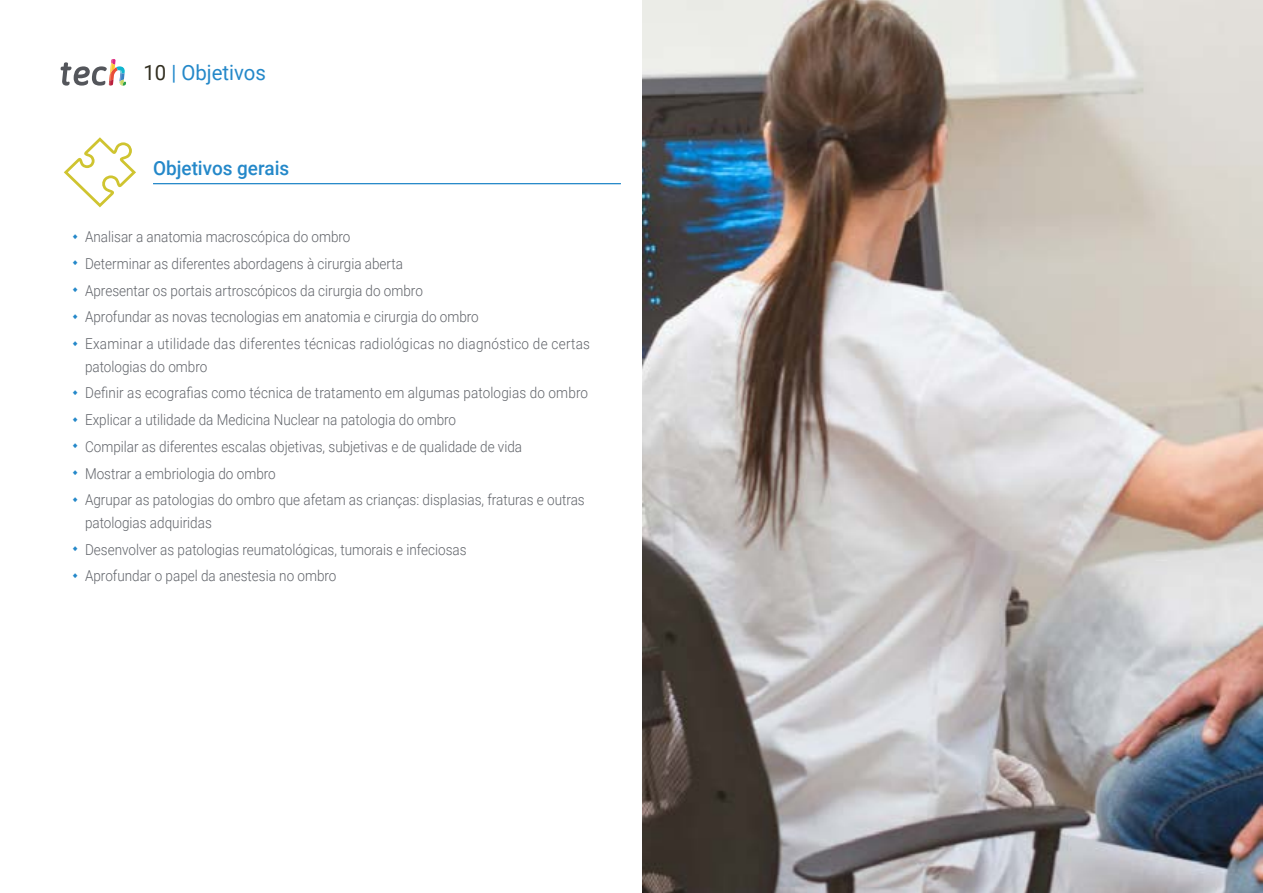
<style>
.page{position:relative;width:1263px;height:893px;background:#fff}
.page>*{position:absolute;margin:0;border:0;box-sizing:border-box;transform-origin:0 0}
.t1{font:21px "Roboto";color:#2488c9}
.t2{font:500 19.5px "Roboto";color:#2488c9}
.t3{font:300 15px/26.7px "Roboto";color:#61646a;scale:.9 1}
.s1{color:#312e20}
.s2{color:#2289cb}
</style>
<div class="page">
<hr style="left:153px;top:183px;width:468px;height:1px;background:#2488c9">
<svg style="left:64px;top:137px;width:72px;height:70px"></svg>
<svg style="left:61px;top:59px;width:65px;height:27px"></svg>
<img style="left:642px;top:0;width:621px;height:893px">
<h1 class="t1" style="left:144px;top:57px;width:124px"><span class="s1">10</span> <span class="s2">|</span> Objetivos</h1>
<h2 class="t2" style="left:153px;top:155px;width:138px">Objetivos gerais</h2>
<p class="t3" style="left:85px;top:223px;width:563px">Analisar a anatomia macroscópica do ombro<br>Determinar as diferentes abordagens à cirurgia aberta<br>Apresentar os portais artroscópicos da cirurgia do ombro<br>Aprofundar as novas tecnologias em anatomia e cirurgia do ombro<br>Examinar a utilidade das diferentes técnicas radiológicas no diagnóstico de certas</p>
<p class="t3" style="left:85px;top:352px;width:560px">patologias do ombro<br>Definir as ecografias como técnica de tratamento em algumas patologias do ombro Explicar a utilidade da Medicina Nuclear na patologia do ombro<br>Compilar as diferentes escalas objetivas, subjetivas e de qualidade de vida<br>Mostrar a embriologia do ombro<br>Agrupar as patologias do ombro que afetam as crianças: displasias, fraturas e outras</p>
<p class="t3" style="left:85px;top:509px;width:426px">patologias adquiridas<br>Desenvolver as patologias reumatológicas, tumorais e infeciosas<br>Aprofundar o papel da anestesia no ombro</p>
</div>
